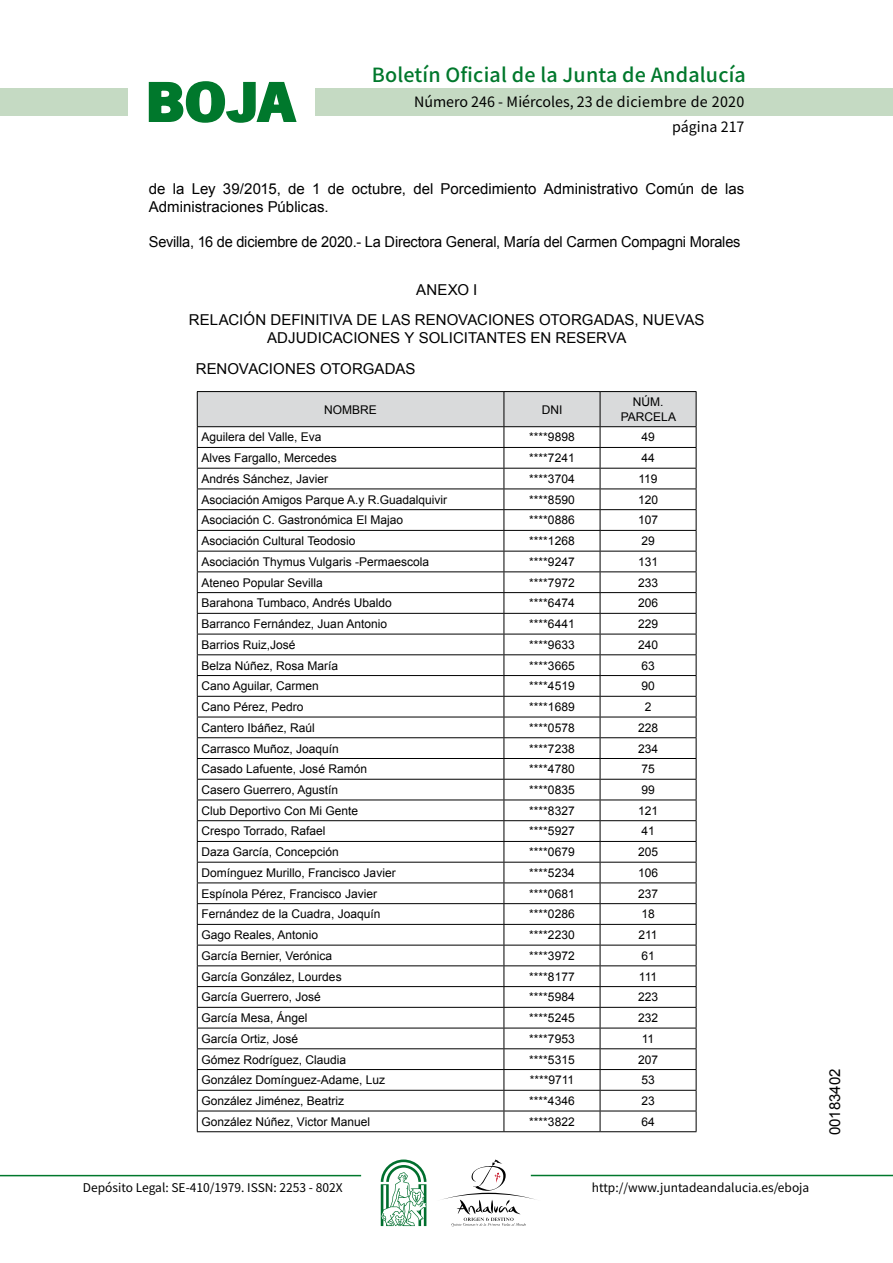
<style>
.page{position:relative;width:893px;height:1263px;background:#fff}
.page>*{position:absolute;margin:0;border:0;box-sizing:border-box;transform-origin:0 0}
.t1{font:700 57.75px "News Got T";color:#00782c;scale:1.14 1}
.t2{font:500 19.5px "Noto Sans HK";letter-spacing:.01em;color:#00782c}
.t3{font:15px/30.8px "Arial";color:#000}
.t4{font:14.25px/24.5px "Noto Sans HK";color:#000;text-align:right}
.t5{font:12px/14.4px "Arial";color:#000;text-align:center}
.t6{font:12px "Noto Sans HK";color:#000}
</style>
<div class="page">
<div style="left:315px;top:88px;width:577px;height:28px;background:#c5dac3"></div>
<div style="left:0;top:88px;width:128px;height:28px;background:#c5dac3"></div>
<hr style="left:0;top:1175px;width:361px;height:1px;background:#00782c">
<hr style="left:531px;top:1175px;width:361px;height:1px;background:#00782c">
<svg style="left:148px;top:81px;width:149px;height:42px"></svg>
<svg style="left:442px;top:1159px;width:100px;height:67px"></svg>
<svg style="left:381px;top:1160px;width:45px;height:66px"></svg>
<hr style="left:197px;top:391px;width:307px;height:1px;background:#000">
<hr style="left:504px;top:391px;width:96px;height:1px;background:#000">
<hr style="left:600px;top:391px;width:96px;height:1px;background:#000">
<svg style="left:197px;top:392px;width:499px;height:739px"></svg>
<hr style="left:197px;top:1131px;width:307px;height:1px;background:#000">
<hr style="left:504px;top:1131px;width:96px;height:1px;background:#000">
<hr style="left:600px;top:1131px;width:96px;height:1px;background:#000">
<h1 class="t1" style="left:145px;top:68px;width:133px">BOJA</h1>
<h2 class="t2" style="left:372px;top:64px;width:375px">Boletín Oficial de la Junta de Andalucía</h2>
<p class="t4" style="left:414px;top:90px;width:332px">Número 246 - Miércoles, 23 de diciembre de 2020 página 217</p>
<p class="t3" style="left:149px;top:180px;width:597px;line-height:18px">de la Ley 39/2015, de 1 de octubre, del Porcedimiento Administrativo Común de las<br>Administraciones Públicas.</p>
<p class="t3" style="left:149px;top:226px;width:593px">Sevilla, 16 de diciembre de 2020.- La Directora General, María del Carmen Compagni Morales</p>
<p class="t3" style="left:189px;top:274px;width:517px;text-align:center">ANEXO I<br>RELACIÓN DEFINITIVA DE LAS RENOVACIONES OTORGADAS, NUEVAS</p>
<p class="t3" style="left:196px;top:323px;width:432px;text-indent:71px">ADJUDICACIONES Y SOLICITANTES EN RESERVA<br>RENOVACIONES OTORGADAS</p>
<p class="t5" style="left:324px;top:402px;width:54px">NOMBRE</p>
<p class="t5" style="left:541px;top:402px;width:22px">DNI</p>
<p class="t5" style="left:621px;top:395px;width:57px">NÚM.<br>PARCELA</p>
<p class="t5" style="left:201px;top:430px;width:121px">Aguilera del Valle, Eva</p>
<p class="t5" style="left:529px;top:430px;width:47px">****9898</p>
<p class="t5" style="left:641px;top:430px;width:15px">49</p>
<p class="t5" style="left:201px;top:451px;width:137px">Alves Fargallo, Mercedes</p>
<p class="t5" style="left:529px;top:451px;width:47px">****7241</p>
<p class="t5" style="left:641px;top:451px;width:15px">44</p>
<p class="t5" style="left:201px;top:472px;width:128px">Andrés Sánchez, Javier</p>
<p class="t5" style="left:529px;top:472px;width:47px">****3704</p>
<p class="t5" style="left:638px;top:472px;width:21px">119</p>
<p class="t5" style="left:201px;top:492px;width:247px">Asociación Amigos Parque A.y R.Guadalquivir</p>
<p class="t5" style="left:529px;top:492px;width:47px">****8590</p>
<p class="t5" style="left:638px;top:492px;width:22px">120</p>
<p class="t5" style="left:201px;top:513px;width:203px">Asociación C. Gastronómica El Majao</p>
<p class="t5" style="left:529px;top:513px;width:47px">****0886</p>
<p class="t5" style="left:638px;top:513px;width:22px">107</p>
<p class="t5" style="left:201px;top:534px;width:155px">Asociación Cultural Teodosio</p>
<p class="t5" style="left:529px;top:534px;width:47px">****1268</p>
<p class="t5" style="left:641px;top:534px;width:15px">29</p>
<p class="t5" style="left:201px;top:555px;width:229px">Asociación Thymus Vulgaris -Permaescola</p>
<p class="t5" style="left:529px;top:555px;width:47px">****9247</p>
<p class="t5" style="left:638px;top:555px;width:22px">131</p>
<p class="t5" style="left:201px;top:575px;width:123px">Ateneo Popular Sevilla</p>
<p class="t5" style="left:529px;top:575px;width:47px">****7972</p>
<p class="t5" style="left:638px;top:575px;width:22px">233</p>
<p class="t5" style="left:201px;top:596px;width:192px">Barahona Tumbaco, Andrés Ubaldo</p>
<p class="t5" style="left:529px;top:596px;width:47px">****6474</p>
<p class="t5" style="left:638px;top:596px;width:22px">206</p>
<p class="t5" style="left:201px;top:617px;width:187px">Barranco Fernández, Juan Antonio</p>
<p class="t5" style="left:529px;top:617px;width:47px">****6441</p>
<p class="t5" style="left:638px;top:617px;width:22px">229</p>
<p class="t5" style="left:201px;top:638px;width:96px">Barrios Ruiz,José</p>
<p class="t5" style="left:529px;top:638px;width:47px">****9633</p>
<p class="t5" style="left:638px;top:638px;width:22px">240</p>
<p class="t5" style="left:201px;top:658px;width:138px">Belza Núñez, Rosa María</p>
<p class="t5" style="left:529px;top:658px;width:47px">****3665</p>
<p class="t5" style="left:641px;top:658px;width:15px">63</p>
<p class="t5" style="left:201px;top:679px;width:119px">Cano Aguilar, Carmen</p>
<p class="t5" style="left:529px;top:679px;width:47px">****4519</p>
<p class="t5" style="left:641px;top:679px;width:15px">90</p>
<p class="t5" style="left:201px;top:700px;width:104px">Cano Pérez, Pedro</p>
<p class="t5" style="left:529px;top:700px;width:47px">****1689</p>
<p class="t5" style="left:644px;top:700px;width:8px">2</p>
<p class="t5" style="left:201px;top:720px;width:115px">Cantero Ibáñez, Raúl</p>
<p class="t5" style="left:529px;top:720px;width:47px">****0578</p>
<p class="t5" style="left:638px;top:720px;width:22px">228</p>
<p class="t5" style="left:201px;top:741px;width:139px">Carrasco Muñoz, Joaquín</p>
<p class="t5" style="left:529px;top:741px;width:47px">****7238</p>
<p class="t5" style="left:638px;top:741px;width:22px">234</p>
<p class="t5" style="left:201px;top:762px;width:167px">Casado Lafuente, José Ramón</p>
<p class="t5" style="left:529px;top:762px;width:47px">****4780</p>
<p class="t5" style="left:641px;top:762px;width:15px">75</p>
<p class="t5" style="left:201px;top:783px;width:138px">Casero Guerrero, Agustín</p>
<p class="t5" style="left:529px;top:783px;width:47px">****0835</p>
<p class="t5" style="left:641px;top:783px;width:15px">99</p>
<p class="t5" style="left:201px;top:803px;width:158px">Club Deportivo Con Mi Gente</p>
<p class="t5" style="left:529px;top:803px;width:47px">****8327</p>
<p class="t5" style="left:638px;top:803px;width:22px">121</p>
<p class="t5" style="left:201px;top:824px;width:125px">Crespo Torrado, Rafael</p>
<p class="t5" style="left:529px;top:824px;width:47px">****5927</p>
<p class="t5" style="left:641px;top:824px;width:15px">41</p>
<p class="t5" style="left:201px;top:845px;width:139px">Daza García, Concepción</p>
<p class="t5" style="left:529px;top:845px;width:47px">****0679</p>
<p class="t5" style="left:638px;top:845px;width:22px">205</p>
<p class="t5" style="left:201px;top:866px;width:196px">Domínguez Murillo, Francisco Javier</p>
<p class="t5" style="left:529px;top:866px;width:47px">****5234</p>
<p class="t5" style="left:638px;top:866px;width:22px">106</p>
<p class="t5" style="left:201px;top:886px;width:177px">Espínola Pérez, Francisco Javier</p>
<p class="t5" style="left:529px;top:886px;width:47px">****0681</p>
<p class="t5" style="left:638px;top:886px;width:22px">237</p>
<p class="t5" style="left:201px;top:907px;width:180px">Fernández de la Cuadra, Joaquín</p>
<p class="t5" style="left:529px;top:907px;width:47px">****0286</p>
<p class="t5" style="left:641px;top:907px;width:15px">18</p>
<p class="t5" style="left:201px;top:928px;width:118px">Gago Reales, Antonio</p>
<p class="t5" style="left:529px;top:928px;width:47px">****2230</p>
<p class="t5" style="left:638px;top:928px;width:21px">211</p>
<p class="t5" style="left:201px;top:949px;width:132px">García Bernier, Verónica</p>
<p class="t5" style="left:529px;top:949px;width:47px">****3972</p>
<p class="t5" style="left:641px;top:949px;width:15px">61</p>
<p class="t5" style="left:201px;top:969px;width:142px">García González, Lourdes</p>
<p class="t5" style="left:529px;top:969px;width:47px">****8177</p>
<p class="t5" style="left:639px;top:969px;width:20px">111</p>
<p class="t5" style="left:201px;top:990px;width:121px">García Guerrero, José</p>
<p class="t5" style="left:529px;top:990px;width:47px">****5984</p>
<p class="t5" style="left:638px;top:990px;width:22px">223</p>
<p class="t5" style="left:201px;top:1011px;width:108px">García Mesa, Ángel</p>
<p class="t5" style="left:529px;top:1011px;width:47px">****5245</p>
<p class="t5" style="left:638px;top:1011px;width:22px">232</p>
<p class="t5" style="left:201px;top:1032px;width:98px">García Ortiz, José</p>
<p class="t5" style="left:529px;top:1032px;width:47px">****7953</p>
<p class="t5" style="left:642px;top:1032px;width:14px">11</p>
<p class="t5" style="left:201px;top:1052px;width:146px">Gómez Rodríguez, Claudia</p>
<p class="t5" style="left:529px;top:1052px;width:47px">****5315</p>
<p class="t5" style="left:638px;top:1052px;width:22px">207</p>
<p class="t5" style="left:201px;top:1073px;width:185px">González Domínguez-Adame, Luz</p>
<p class="t5" style="left:529px;top:1073px;width:46px">****9711</p>
<p class="t5" style="left:641px;top:1073px;width:15px">53</p>
<p class="t5" style="left:201px;top:1094px;width:144px">González Jiménez, Beatriz</p>
<p class="t5" style="left:529px;top:1094px;width:47px">****4346</p>
<p class="t5" style="left:641px;top:1094px;width:15px">23</p>
<p class="t5" style="left:201px;top:1114px;width:170px">González Núñez, Victor Manuel</p>
<p class="t5" style="left:529px;top:1114px;width:47px">****3822</p>
<p class="t5" style="left:641px;top:1114px;width:15px">64</p>
<p class="t6" style="left:83px;top:1181px;width:261px">Depósito Legal: SE-410/1979. ISSN: 2253 - 802X</p>
<p class="t6" style="left:592px;top:1181px;width:219px">http://www.juntadeandalucia.es/eboja</p>
<p class="t3" style="left:819px;top:1135px;width:68px;rotate:-90deg">00183402</p>
</div>
